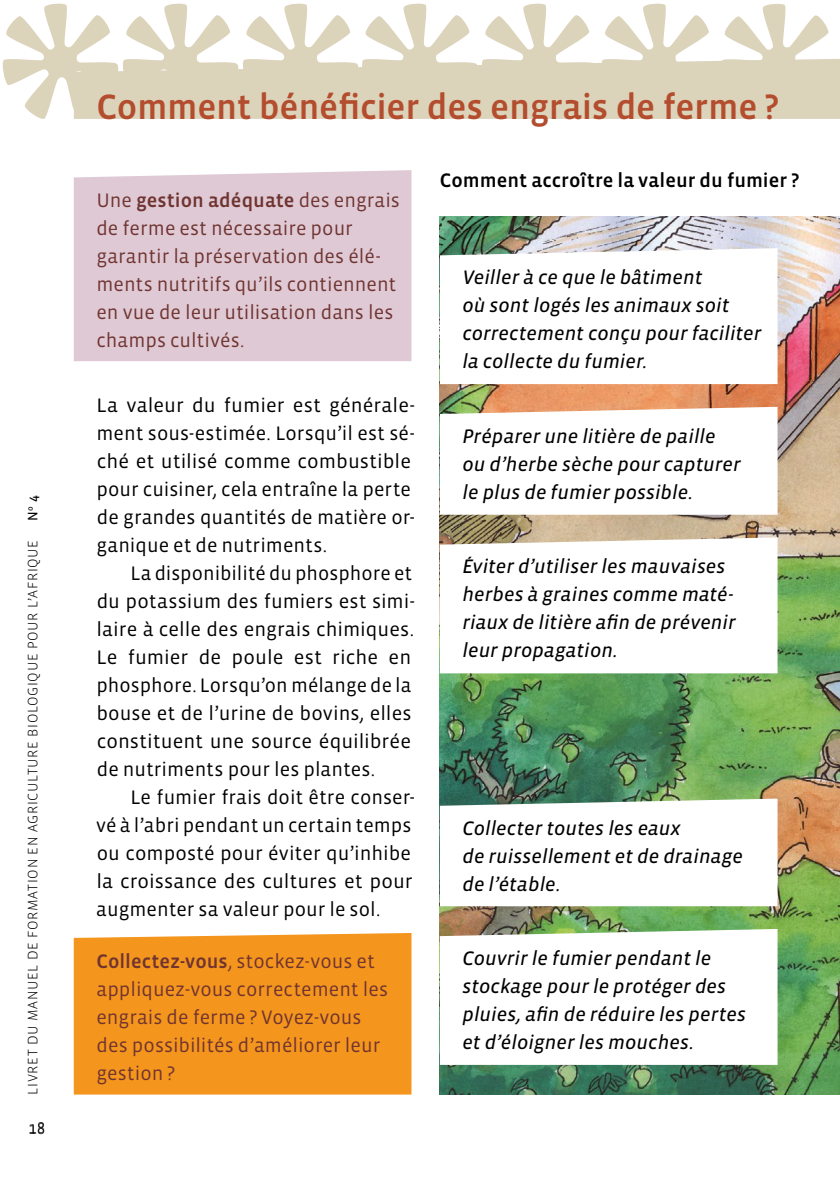
<style>
.page{position:relative;width:840px;height:1191px;background:#fff}
.page>*{position:absolute;margin:0;border:0;box-sizing:border-box;transform-origin:0 0}
.t1{font:500 36px "Vista Sans OT";letter-spacing:-.01em;color:#b34d2e}
.t2{font:20px/28px "Vista Sans OT";letter-spacing:.005em;color:#000}
.t3{font:italic 20px/28px "Vista Sans OT";color:#000}
.t4{font:20px/28px "Vista Sans OT";letter-spacing:.005em;color:#703430}
.t5{font:500 20px "Vista Sans OT";color:#000}
.t6{font:300 16px "Vista Sans OT";color:#000}
.t7{font:300 14px "Vista Sans OT";letter-spacing:.05em;color:#000}
.t8{font:14px "Vista Sans OT";color:#000}
.s1{font-weight:500}
</style>
<div class="page">
<svg style="left:2px;top:3px;width:827px;height:116px"></svg>
<div style="left:74px;top:59px;width:765px;height:60px;background:#dcd3bb"></div>
<img style="left:439px;top:216px;width:400px;height:878px">
<div style="left:74px;top:170px;width:337px;height:191px;background:#dec9d5"></div>
<div style="left:74px;top:933px;width:337px;height:161px;background:#f4951d"></div>
<svg style="left:439px;top:248px;width:338px;height:136px"></svg>
<svg style="left:439px;top:407px;width:338px;height:108px"></svg>
<svg style="left:439px;top:537px;width:338px;height:136px"></svg>
<svg style="left:439px;top:929px;width:338px;height:136px"></svg>
<svg style="left:439px;top:798px;width:338px;height:108px"></svg>
<p class="t8" style="left:26px;top:521px;width:27px;rotate:-90deg">N<sup>o</sup> 4</p>
<p class="t7" style="left:26px;top:1094px;width:556px;rotate:-90deg">LIVRET DU MANUEL DE FORMATION EN AGRICULTURE BIOLOGIQUE POUR L’AFRIQUE</p>
<p class="t6" style="left:28px;top:1120px;width:18px">18</p>
<h1 class="t1" style="left:96px;top:88px;width:683px">Comment bénéficier des engrais de ferme ?</h1>
<p class="t4" style="left:96px;top:187px;width:305px">Une <span class="s1">gestion adéquate</span> des engrais de ferme est nécessaire pour garantir la préservation des élé&shy;ments nutritifs qu’ils contiennent en vue de leur utilisation dans les champs cultivés.</p>
<p class="t2" style="left:96px;top:392px;width:320px">La valeur du fumier est générale&shy;ment sous-estimée. Lorsqu’il est sé&shy;ché et utilisé comme combustible pour cuisiner, cela entraîne la perte de grandes quantités de matière or&shy;ganique et de nutriments.</p>
<p class="t2" style="left:96px;top:560px;width:320px;text-indent:34px">La disponibilité du phosphore et du potassium des fumiers est simi&shy;laire à celle des engrais chimiques.<br>Le fumier de poule est riche en phosphore. Lorsqu’on mélange de la bouse et de l’urine de bovins, elles constituent une source équilibrée de nutriments pour les plantes.</p>
<p class="t2" style="left:96px;top:784px;width:320px;text-indent:34px">Le fumier frais doit être conser&shy;vé à l’abri pendant un certain temps ou composté pour éviter qu’inhibe la croissance des cultures et pour augmenter sa valeur pour le sol.</p>
<p class="t4" style="left:96px;top:948px;width:293px"><span class="s1">Collectez-vous</span>, stockez-vous et appliquez-vous correctement les engrais de ferme ? Voyez-vous des possibilités d’améliorer leur gestion ?</p>
<p class="t5" style="left:439px;top:170px;width:360px">Comment accroître la valeur du fumier ?</p>
<p class="t3" style="left:462px;top:264px;width:300px">Veiller à ce que le bâtiment<br>où sont logés les animaux soit correctement conçu pour faciliter la collecte du fumier.</p>
<p class="t3" style="left:462px;top:422px;width:279px">Préparer une litière de paille ou d’herbe sèche pour capturer le plus de fumier possible.</p>
<p class="t3" style="left:462px;top:553px;width:274px">Éviter d’utiliser les mauvaises herbes à graines comme maté&shy;riaux de litière afin de prévenir leur propagation.</p>
<p class="t3" style="left:462px;top:814px;width:282px">Collecter toutes les eaux<br>de ruissellement et de drainage de l’étable.</p>
<p class="t3" style="left:462px;top:944px;width:285px">Couvrir le fumier pendant le stockage pour le protéger des pluies, afin de réduire les pertes et d’éloigner les mouches.</p>
</div>
